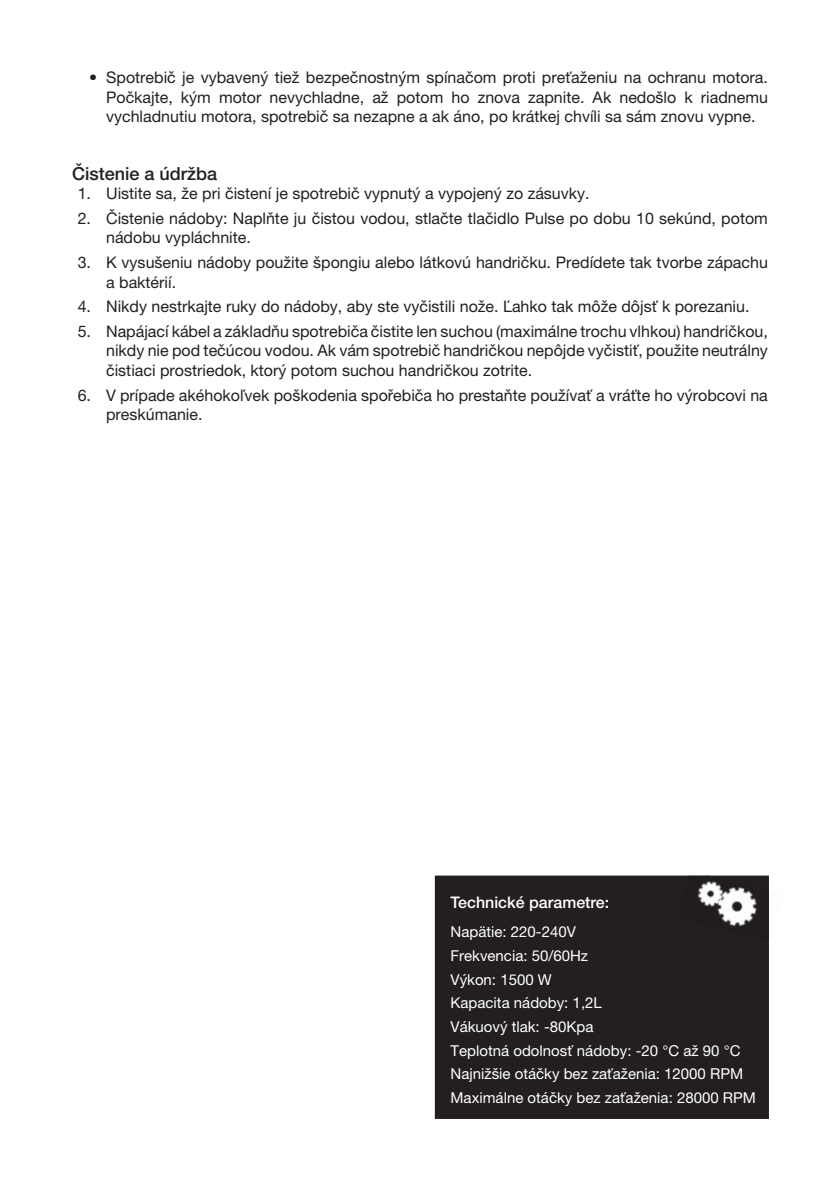
<style>
.page{position:relative;width:840px;height:1191px;background:#fff}
.page>*{position:absolute;margin:0;border:0;box-sizing:border-box;transform-origin:0 0}
.t1{font:500 18px "Helvetica Neue LT Pro";color:#231f20}
.t2{font:16px/19.2px "Helvetica Neue LT Pro";color:#231f20}
.t3{font:500 16px "Helvetica Neue LT Pro";color:#fff}
.t4{font:15px/23.6px "Helvetica Neue LT Pro";color:#fff}
</style>
<div class="page">
<div style="left:434px;top:875px;width:334px;height:244px;background:#231f20"></div>
<img style="left:687px;top:875px;width:82px;height:66px">
<img style="left:677px;top:877px;width:10px;height:63px">
<img style="left:687px;top:875px;width:81px;height:65px">
<img style="left:687px;top:876px;width:80px;height:64px">
<p class="t2" style="left:106px;top:68px;width:663px;text-align:justify;text-indent:-17px">• Spotrebič je vybavený tiež bezpečnostným spínačom proti preťaženiu na ochranu motora.<br>Počkajte, kým motor nevychladne, až potom ho znova zapnite. Ak nedošlo k riadnemu vychladnutiu motora, spotrebič sa nezapne a ak áno, po krátkej chvíli sa sám znovu vypne.</p>
<p class="t1" style="left:72px;top:163px;width:147px">Čistenie a údržba</p>
<p class="t2" style="left:78px;top:184px;width:513px">1. Uistite sa, že pri čistení je spotrebič vypnutý a vypojený zo zásuvky.</p>
<p class="t2" style="left:106px;top:209px;width:663px;text-indent:-28px">2. Čistenie nádoby: Naplňte ju čistou vodou, stlačte tlačidlo Pulse po dobu 10 sekúnd, potom nádobu vypláchnite.</p>
<p class="t2" style="left:106px;top:253px;width:663px;text-indent:-28px">3. K vysušeniu nádoby použite špongiu alebo látkovú handričku. Predídete tak tvorbe zápachu a baktérií.</p>
<p class="t2" style="left:78px;top:297px;width:673px">4. Nikdy nestrkajte ruky do nádoby, aby ste vyčistili nože. Ľahko tak môže dôjsť k porezaniu.</p>
<p class="t2" style="left:106px;top:322px;width:663px;text-align:justify;text-indent:-28px">5. Napájací kábel a základňu spotrebiča čistite len suchou (maximálne trochu vlhkou) handričkou, nikdy nie pod tečúcou vodou. Ak vám spotrebič handričkou nepôjde vyčistiť, použite neutrálny čistiaci prostriedok, ktorý potom suchou handričkou zotrite.</p>
<p class="t2" style="left:106px;top:385px;width:663px;text-indent:-28px">6. V prípade akéhokoľvek poškodenia spořebiča ho prestaňte používať a vráťte ho výrobcovi na preskúmanie.</p>
<p class="t3" style="left:450px;top:892px;width:160px">Technické parametre:</p>
<p class="t4" style="left:450px;top:920px;width:307px">Napätie: 220-240V<br>Frekvencia: 50/60Hz<br>Výkon: 1500 W<br>Kapacita nádoby: 1,2L<br>Vákuový tlak: -80Kpa<br>Teplotná odolnosť nádoby: -20 °C až 90 °C<br>Najnižšie otáčky bez zaťaženia: 12000 RPM<br>Maximálne otáčky bez zaťaženia: 28000 RPM</p>
</div>
